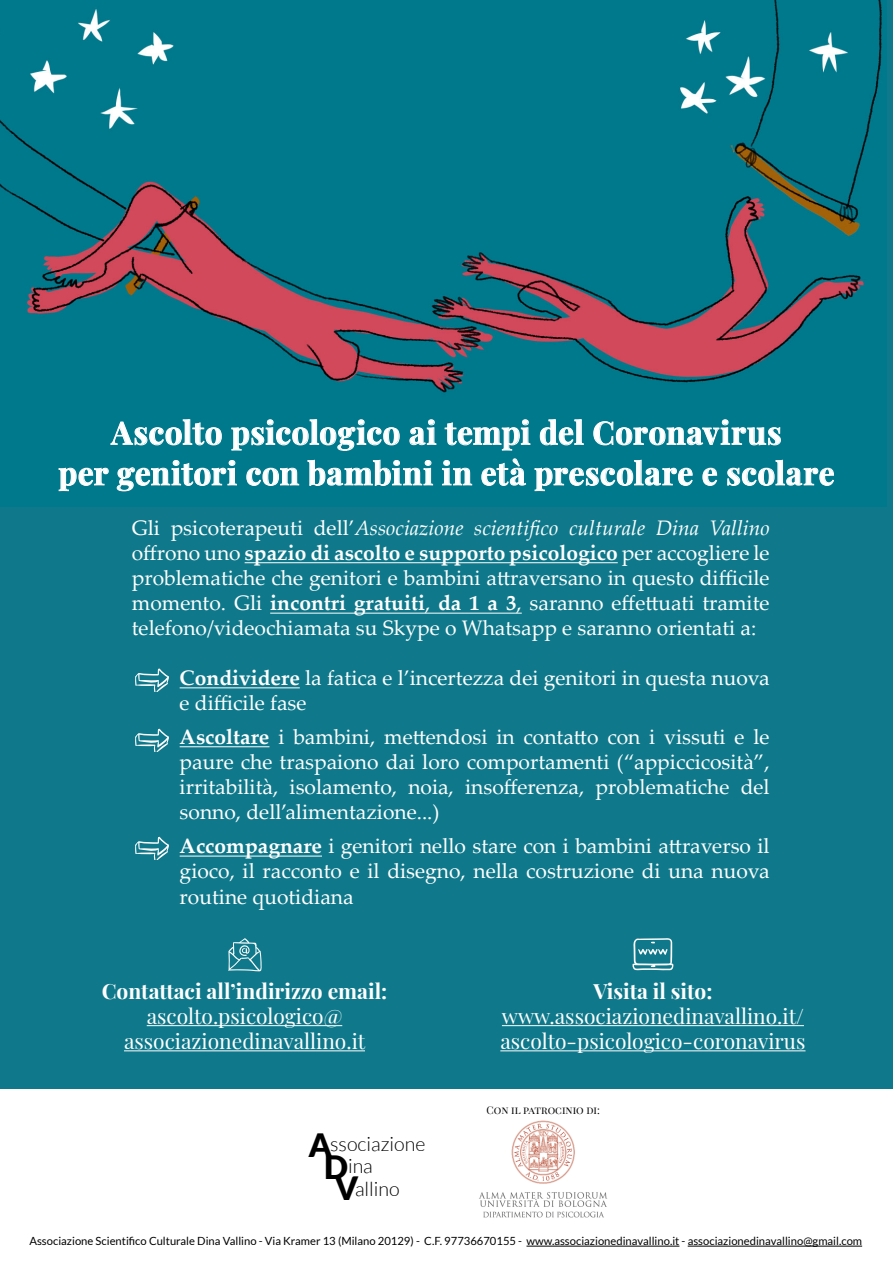
<style>
.page{position:relative;width:893px;height:1263px;background:#fff}
.page>*{position:absolute;margin:0;border:0;box-sizing:border-box;transform-origin:0 0}
.t1{font:700 31.5px/40.5px "Playfair Display";letter-spacing:.015em;color:#fff;text-align:center}
.t2{font:21px/25.2px "Palatino Linotype";color:#fff;text-align:justify}
.t3{font:21px/25.2px "Playfair Display";color:#fff;text-align:center}
.t4{font:700 21px "Playfair Display";color:#fff}
.t5{font:300 19.65px "Lato";color:#000}
.t6{font:11.25px "Lato";color:#000}
.t7{font:10.5px "Playfair Display";letter-spacing:-.005em;color:#000}
.s1{font-style:italic}
.s2{font-weight:700}
.s3{font-weight:900;font-size:32.1px}
</style>
<div class="page">
<div style="left:0;top:0;width:893px;height:1089px;background:#0f798b"></div>
<img style="left:0;top:0;width:887px;height:506px">
<hr style="left:526px;top:1246px;width:153px;height:1px;background:#000">
<hr style="left:688px;top:1246px;width:174px;height:1px;background:#000">
<hr style="left:245px;top:562px;width:373px;height:1px;background:#fff">
<hr style="left:270px;top:613px;width:252px;height:1px;background:#fff">
<hr style="left:180px;top:687px;width:120px;height:1px;background:#fff">
<hr style="left:180px;top:746px;width:89px;height:1px;background:#fff">
<hr style="left:180px;top:856px;width:142px;height:1px;background:#fff">
<hr style="left:147px;top:1025px;width:195px;height:1px;background:#fff">
<hr style="left:124px;top:1050px;width:241px;height:1px;background:#fff">
<svg style="left:110px;top:419px;width:112px;height:27px"></svg>
<svg style="left:231px;top:419px;width:169px;height:32px"></svg>
<svg style="left:409px;top:419px;width:28px;height:26px"></svg>
<svg style="left:444px;top:419px;width:87px;height:32px"></svg>
<svg style="left:540px;top:419px;width:44px;height:27px"></svg>
<svg style="left:593px;top:419px;width:188px;height:27px"></svg>
<svg style="left:58px;top:467px;width:51px;height:24px"></svg>
<svg style="left:116px;top:460px;width:121px;height:32px"></svg>
<svg style="left:246px;top:467px;width:53px;height:19px"></svg>
<svg style="left:307px;top:460px;width:126px;height:26px"></svg>
<svg style="left:442px;top:460px;width:30px;height:26px"></svg>
<svg style="left:481px;top:458px;width:45px;height:28px"></svg>
<svg style="left:534px;top:459px;width:159px;height:32px"></svg>
<svg style="left:702px;top:467px;width:15px;height:19px"></svg>
<svg style="left:727px;top:459px;width:107px;height:27px"></svg>
<svg style="left:135px;top:668px;width:34px;height:23px"></svg>
<svg style="left:135px;top:729px;width:34px;height:22px"></svg>
<svg style="left:135px;top:837px;width:34px;height:22px"></svg>
<svg style="left:632px;top:938px;width:41px;height:32px"></svg>
<svg style="left:228px;top:938px;width:34px;height:33px"></svg>
<hr style="left:502px;top:1025px;width:302px;height:1px;background:#fff">
<hr style="left:500px;top:1050px;width:305px;height:1px;background:#fff">
<img style="left:479px;top:1120px;width:129px;height:98px">
<h1 class="t1" style="left:58px;top:410px;width:778px">Ascolto psicologico ai tempi del Coronavirus<br>per genitori con bambini in età prescolare e scolare</h1>
<p class="t2" style="left:132px;top:514px;width:639px">Gli psicoterapeuti dell’<span class="s1">Associazione scientifico culturale Dina Vallino </span>offrono uno <span class="s2">spazio di ascolto e supporto psicologico</span> per accogliere le problematiche che genitori e bambini attraversano in questo difficile momento. Gli <span class="s2">incontri gratuiti</span>, <span class="s2">da 1 a 3</span>, saranno effettuati tramite telefono/videochiamata su Skype o Whatsapp e saranno orientati a:</p>
<p class="t2" style="left:180px;top:664px;width:591px"><span class="s2">Condividere</span> la fatica e l’incertezza dei genitori in questa nuova e difficile fase</p>
<p class="t2" style="left:180px;top:723px;width:591px"><span class="s2">Ascoltare</span> i bambini, mettendosi in contatto con i vissuti e le paure che traspaiono dai loro comportamenti (“appiccicosità”, irritabilità, isolamento, noia, insofferenza, problematiche del sonno, dell’alimentazione...)</p>
<p class="t2" style="left:180px;top:832px;width:591px"><span class="s2">Accompagnare</span> i genitori nello stare con i bambini attraverso il gioco, il racconto e il disegno, nella costruzione di una nuova routine quotidiana</p>
<p class="t4" style="left:102px;top:974px;width:287px">Contattaci all’indirizzo email:</p>
<p class="t3" style="left:124px;top:1001px;width:243px">ascolto.psicologico@ associazionedinavallino.it</p>
<p class="t5" style="left:308px;top:1133px;width:118px"><span class="s3">A</span>ssociazione</p>
<p class="t5" style="left:324px;top:1155px;width:50px"><span class="s3">D</span>ina</p>
<p class="t5" style="left:335px;top:1178px;width:66px"><span class="s3">V</span>allino</p>
<p class="t4" style="left:593px;top:974px;width:121px">Visita il sito:</p>
<p class="t3" style="left:500px;top:1001px;width:307px;text-align:left">www.associazionedinavallino.it/ ascolto-psicologico-coronavirus</p>
<p class="t7" style="left:487px;top:1102px;width:115px">Con il patrocinio di:</p>
<p class="t6" style="left:29px;top:1234px;width:834px">Associazione Scientifico Culturale Dina Vallino - Via Kramer 13 (Milano 20129) - C.F. 97736670155 - www.associazionedinavallino.it - associazionedinavallino@gmail.com</p>
</div>
